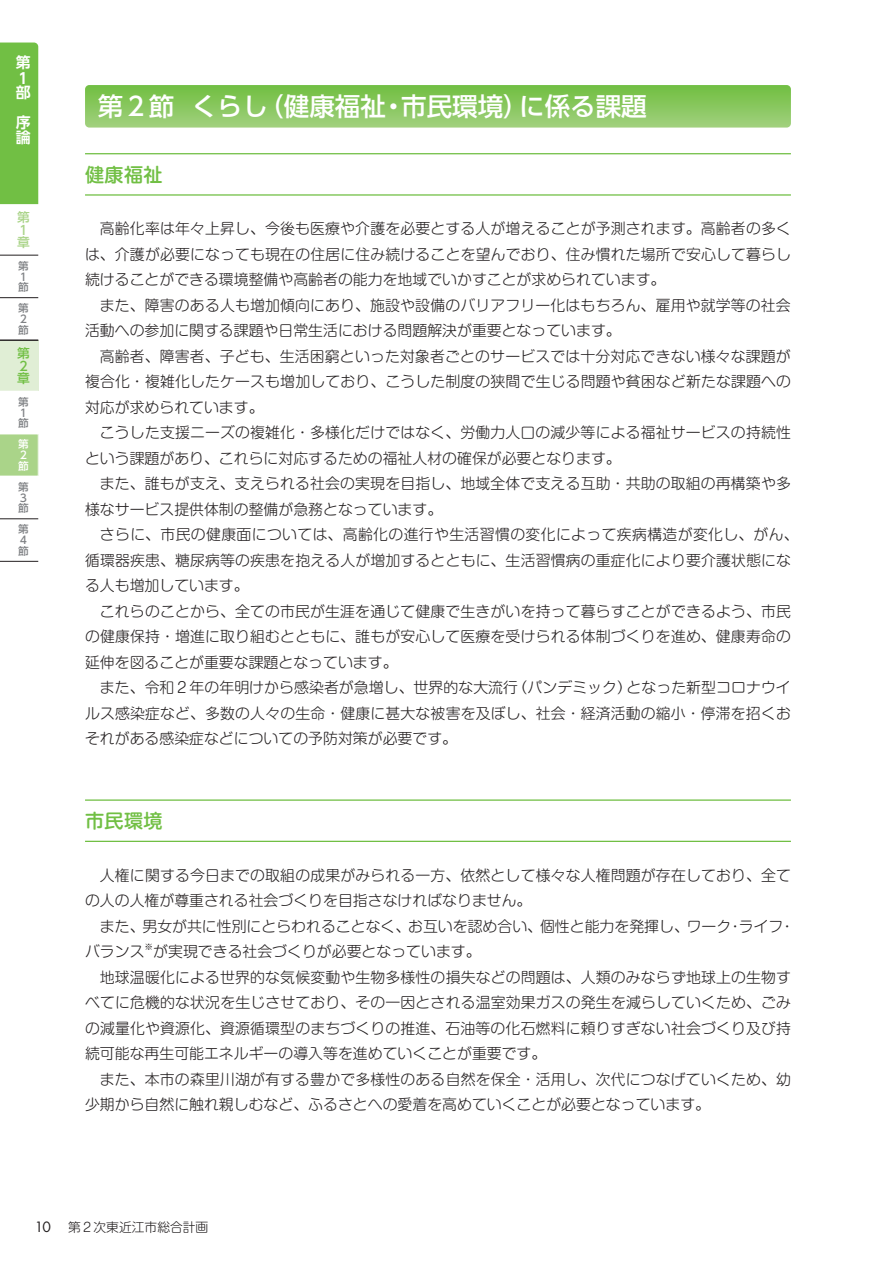
<style>
.page{position:relative;width:893px;height:1263px;background:#fff}
.page>*{position:absolute;margin:0;border:0;box-sizing:border-box;transform-origin:0 0}
.t1{font:500 25.5px "UD Shin Go Pr 6";color:#fff}
.t2{font:500 19.2px "Shin M Go Pro";letter-spacing:.02em;color:#71bf44}
.t3{font:300 14.85px/25.5px "Shin M Go Pro";letter-spacing:.01em;color:#231f20}
.t4{font:700 14.85px/14.9px "UD Shin Go Pr 6 De";color:#fff}
.t5{font:300 12.75px "Shin M Go Pro";color:#231f20}
.t6{font:500 12.75px/12.8px "UD Shin Go Pr 6";color:#aad489}
.t7{font:500 12.75px/12.8px "UD Shin Go Pr 6";color:#71bf44}
.t8{font:500 10.65px/10.6px "UD Shin Go Pr 6";color:#808285}
.t9{font:500 10.65px/10.6px "UD Shin Go Pr 6";color:#fff}
.t10{font:300 8.7px "Shin M Go Pro";color:#231f20}
.s1{font-family:"Futura Std";font-weight:400;font-size:13.8px}
</style>
<div class="page">
<svg style="left:85px;top:85px;width:706px;height:43px;background:#8ac861"></svg>
<hr style="left:85px;top:153px;width:706px;height:1px;background:#71bf44">
<hr style="left:85px;top:194px;width:706px;height:2px;background:#71bf44">
<hr style="left:85px;top:799px;width:706px;height:2px;background:#71bf44">
<hr style="left:85px;top:841px;width:706px;height:1px;background:#71bf44">
<div style="left:0;top:340px;width:38px;height:51px;background:#e0eed5"></div>
<svg style="left:0;top:434px;width:38px;height:42px;background:#acd58c"></svg>
<div style="left:0;top:43px;width:38px;height:161px;background:#71bf44"></div>
<hr style="left:0;top:255px;width:38px;height:1px;background:#231f20">
<hr style="left:0;top:297px;width:38px;height:1px;background:#231f20">
<hr style="left:0;top:340px;width:38px;height:1px;background:#231f20">
<hr style="left:0;top:518px;width:38px;height:1px;background:#231f20">
<hr style="left:0;top:561px;width:38px;height:1px;background:#231f20">
<p class="t4" style="left:16px;top:55px;width:16px">第<br>１部</p>
<p class="t4" style="left:16px;top:114px;width:16px">序論</p>
<p class="t6" style="left:17px;top:210px;width:14px">第<br>１章</p>
<p class="t8" style="left:18px;top:260px;width:12px">第<br>１節</p>
<p class="t8" style="left:18px;top:303px;width:12px">第<br>２節</p>
<p class="t7" style="left:17px;top:346px;width:14px">第<br>２章</p>
<p class="t8" style="left:18px;top:396px;width:12px">第<br>１節</p>
<p class="t9" style="left:18px;top:439px;width:12px">第<br>２節</p>
<p class="t8" style="left:18px;top:481px;width:12px">第<br>３節</p>
<p class="t8" style="left:18px;top:524px;width:12px">第<br>４節</p>
<h1 class="t1" style="left:98px;top:86px;width:550px">第２節 くらし（健康福祉・市民環境）に係る課題</h1>
<p class="t2" style="left:85px;top:159px;width:79px">健康福祉</p>
<p class="t3" style="left:85px;top:214px;width:707px;text-align:justify;text-indent:15px">高齢化率は年々上昇し、今後も医療や介護を必要とする人が増えることが予測されます。高齢者の多くは、介護が必要になっても現在の住居に住み続けることを望んでおり、住み慣れた場所で安心して暮らし続けることができる環境整備や高齢者の能力を地域でいかすことが求められています。</p>
<p class="t3" style="left:85px;top:291px;width:707px;text-indent:15px">また、障害のある人も増加傾向にあり、施設や設備のバリアフリー化はもちろん、雇用や就学等の社会活動への参加に関する課題や日常生活における問題解決が重要となっています。</p>
<p class="t3" style="left:85px;top:342px;width:707px;text-align:justify;text-indent:15px">高齢者、障害者、子ども、生活困窮といった対象者ごとのサービスでは十分対応できない様々な課題が複合化・複雑化したケースも増加しており、こうした制度の狭間で生じる問題や貧困など新たな課題への対応が求められています。</p>
<p class="t3" style="left:85px;top:418px;width:707px;text-indent:15px">こうした支援ニーズの複雑化・多様化だけではなく、労働力人口の減少等による福祉サービスの持続性という課題があり、これらに対応するための福祉人材の確保が必要となります。</p>
<p class="t3" style="left:85px;top:469px;width:707px;text-indent:15px">また、誰もが支え、支えられる社会の実現を目指し、地域全体で支える互助・共助の取組の再構築や多様なサービス提供体制の整備が急務となっています。</p>
<p class="t3" style="left:85px;top:520px;width:715px;text-indent:15px">さらに、市民の健康面については、高齢化の進行や生活習慣の変化によって疾病構造が変化し、がん、循環器疾患、糖尿病等の疾患を抱える人が増加するとともに、生活習慣病の重症化により要介護状態になる人も増加しています。</p>
<p class="t3" style="left:85px;top:597px;width:707px;text-align:justify;text-indent:15px">これらのことから、全ての市民が生涯を通じて健康で生きがいを持って暮らすことができるよう、市民の健康保持・増進に取り組むとともに、誰もが安心して医療を受けられる体制づくりを進め、健康寿命の延伸を図ることが重要な課題となっています。</p>
<p class="t3" style="left:85px;top:673px;width:707px;text-align:justify;text-indent:15px">また、令和２年の年明けから感染者が急増し、世界的な大流行（パンデミック）となった新型コロナウイルス感染症など、多数の人々の生命・健康に甚大な被害を及ぼし、社会・経済活動の縮小・停滞を招くおそれがある感染症などについての予防対策が必要です。</p>
<p class="t2" style="left:85px;top:805px;width:79px">市民環境</p>
<p class="t3" style="left:85px;top:860px;width:707px;text-indent:15px">人権に関する今日までの取組の成果がみられる一方、依然として様々な人権問題が存在しており、全ての人の人権が尊重される社会づくりを目指さなければなりません。</p>
<p class="t3" style="left:85px;top:911px;width:711px;text-indent:15px">また、男女が共に性別にとらわれることなく、お互いを認め合い、個性と能力を発揮し、ワーク・ライフ・バランス</p>
<p class="t10" style="left:145px;top:939px;width:10px">※</p>
<p class="t3" style="left:153px;top:937px;width:329px">が実現できる社会づくりが必要となっています。</p>
<p class="t3" style="left:100px;top:962px;width:693px">地球温暖化による世界的な気候変動や生物多様性の損失などの問題は、人類のみならず地球上の生物す</p>
<p class="t3" style="left:85px;top:988px;width:707px">べてに危機的な状況を生じさせており、その一因とされる温室効果ガスの発生を減らしていくため、ごみ</p>
<p class="t3" style="left:85px;top:1013px;width:707px">の減量化や資源化、資源循環型のまちづくりの推進、石油等の化石燃料に頼りすぎない社会づくり及び持</p>
<p class="t3" style="left:85px;top:1039px;width:463px">続可能な再生可能エネルギーの導入等を進めていくことが重要です。</p>
<p class="t3" style="left:100px;top:1064px;width:692px">また、本市の森里川湖が有する豊かで多様性のある自然を保全・活用し、次代につなげていくため、幼</p>
<p class="t3" style="left:85px;top:1090px;width:627px">少期から自然に触れ親しむなど、ふるさとへの愛着を高めていくことが必要となっています。</p>
<p class="t5" style="left:35px;top:1216px;width:175px"><span class="s1">10</span> 第２次東近江市総合計画</p>
</div>
